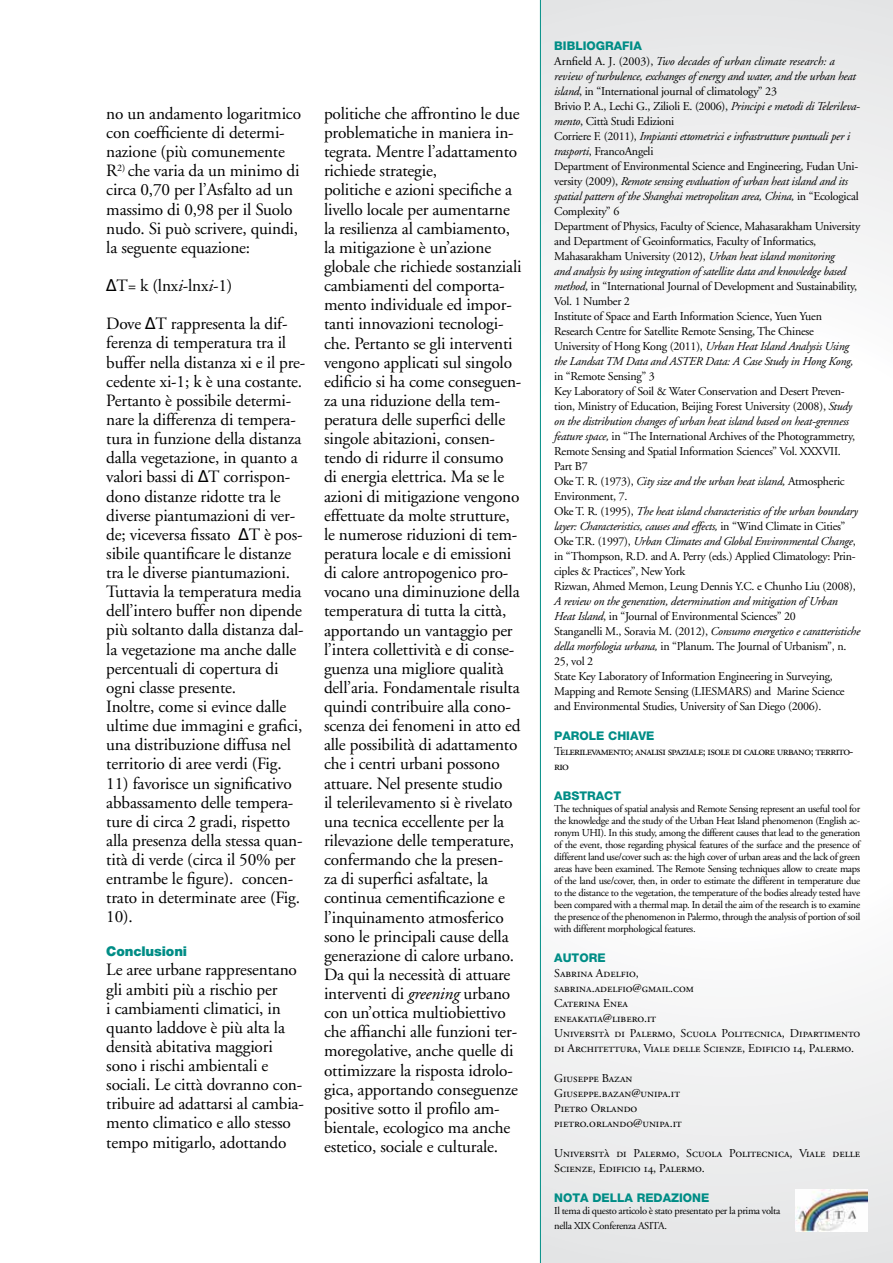
<style>
.page{position:relative;width:893px;height:1263px;background:#fff}
.page>*{position:absolute;margin:0;border:0;box-sizing:border-box;transform-origin:0 0}
.t1{font:17.25px/19.2px "Adobe Garamond";letter-spacing:-.01em;color:#000}
.t2{font:900 13.5px "Helvetica Neue";letter-spacing:-.01em;color:#008d86}
.t3{font:12px/15px "Adobe Garamond";letter-spacing:-.02em;color:#000}
.t4{font:12px/15px "Adobe Garamond Regular SC";color:#000}
.t5{font:12px/15px "Adobe Garamond Regular SC";letter-spacing:-.05em;color:#000}
.t6{font:800 12px "Helvetica Neue";color:#008d86}
.t7{font:10.5px/12px "Adobe Garamond";letter-spacing:-.03em;color:#000;text-align:justify}
.s1{font-family:"Menlo"}
.s2{font-style:italic}
</style>
<div class="page">
<svg style="left:540px;top:0;width:353px;height:1263px"></svg>
<img style="left:795px;top:1190px;width:72px;height:41px">
<p class="t1" style="left:106px;top:104px;width:196px">no un andamento logaritmico con coefficiente di determi&shy;nazione (più comunemente<br>R<sup>2)</sup> che varia da un minimo di circa 0,70 per l’Asfalto ad un massimo di 0,98 per il Suolo nudo. Si può scrivere, quindi, la seguente equazione:</p>
<p class="t1" style="left:106px;top:276px;width:128px"><span class="s1">∆</span>T= k (lnx<span class="s2">i</span>-lnx<span class="s2">i</span>-1)</p>
<p class="t1" style="left:106px;top:315px;width:201px">Dove <span class="s1">∆</span>T rappresenta la dif&shy;ferenza di temperatura tra il buffer nella distanza xi e il pre&shy;cedente xi-1; k è una costante.<br>Pertanto è possibile determi&shy;nare la differenza di tempera&shy;tura in funzione della distanza dalla vegetazione, in quanto a valori bassi di <span class="s1">∆</span>T corrispon&shy;dono distanze ridotte tra le diverse piantumazioni di ver&shy;de; viceversa fissato <span class="s1">∆</span>T è pos&shy;sibile quantificare le distanze tra le diverse piantumazioni.<br>Tuttavia la temperatura media dell’intero buffer non dipende più soltanto dalla distanza dal&shy;la vegetazione ma anche dalle percentuali di copertura di ogni classe presente.<br>Inoltre, come si evince dalle ultime due immagini e grafici, una distribuzione diffusa nel territorio di aree verdi (Fig.</p>
<p class="t1" style="left:106px;top:774px;width:198px">11) favorisce un significativo abbassamento delle tempera&shy;ture di circa 2 gradi, rispetto alla presenza della stessa quan&shy;tità di verde (circa il 50% per entrambe le figure). concen&shy;trato in determinate aree (Fig.<br>10).</p>
<p class="t2" style="left:106px;top:943px;width:82px">Conclusioni</p>
<p class="t1" style="left:106px;top:961px;width:199px">Le aree urbane rappresentano gli ambiti più a rischio per<br>i cambiamenti climatici, in quanto laddove è più alta la densità abitativa maggiori sono i rischi ambientali e sociali. Le città dovranno con&shy;tribuire ad adattarsi al cambia&shy;mento climatico e allo stesso tempo mitigarlo, adottando</p>
<p class="t1" style="left:324px;top:104px;width:199px">politiche che affrontino le due problematiche in maniera in&shy;tegrata. Mentre l’adattamento richiede strategie,<br>politiche e azioni specifiche a livello locale per aumentarne la resilienza al cambiamento, la mitigazione è un’azione globale che richiede sostanziali cambiamenti del comporta&shy;mento individuale ed impor&shy;tanti innovazioni tecnologi&shy;che. Pertanto se gli interventi vengono applicati sul singolo edificio si ha come conseguen&shy;za una riduzione della tem&shy;peratura delle superfici delle singole abitazioni, consen&shy;tendo di ridurre il consumo<br>di energia elettrica. Ma se le azioni di mitigazione vengono effettuate da molte strutture, le numerose riduzioni di tem&shy;peratura locale e di emissioni di calore antropogenico pro&shy;vocano una diminuzione della temperatura di tutta la città, apportando un vantaggio per l’intera collettività e di conse&shy;guenza una migliore qualità dell’aria. Fondamentale risulta quindi contribuire alla cono&shy;scenza dei fenomeni in atto ed alle possibilità di adattamento che i centri urbani possono attuare. Nel presente studio<br>il telerilevamento si è rivelato una tecnica eccellente per la rilevazione delle temperature, confermando che la presen-<br>za di superfici asfaltate, la continua cementificazione e l’inquinamento atmosferico sono le principali cause della generazione di calore urbano.<br>Da qui la necessità di attuare interventi di <span class="s2">greening</span> urbano con un’ottica multiobiettivo che affianchi alle funzioni ter&shy;moregolative, anche quelle di ottimizzare la risposta idrolo&shy;gica, apportando conseguenze positive sotto il profilo am&shy;bientale, ecologico ma anche estetico, sociale e culturale.</p>
<p class="t6" style="left:554px;top:38px;width:89px">BIBLIOGRAFIA</p>
<p class="t3" style="left:554px;top:54px;width:308px">Arnfield A. J. (2003), <span class="s2">Two decades of urban climate research: a review of turbulence, exchanges of energy and water, and the urban heat island</span>, in “International journal of climatology” 23<br>Brivio P. A., Lechi G., Zilioli E. (2006), <span class="s2">Principi e metodi di Telerileva&shy;mento</span>, Città Studi Edizioni<br>Corriere F. (2011), <span class="s2">Impianti ettometrici e infrastrutture puntuali per i trasporti</span>, FrancoAngeli<br>Department of Environmental Science and Engineering, Fudan Uni&shy;versity (2009), <span class="s2">Remote sensing evaluation of urban heat island and its spatial pattern of the Shanghai metropolitan area, China,</span> in “Ecological Complexity” 6<br>Department of Physics, Faculty of Science, Mahasarakham University and Department of Geoinformatics, Faculty of Informatics, Mahasarakham University (2012), <span class="s2">Urban heat island monitoring<br>and analysis by using integration of satellite data and knowledge based method,</span> in “International Journal of Development and Sustainability, Vol. 1 Number 2<br>Institute of Space and Earth Information Science, Yuen Yuen Research Centre for Satellite Remote Sensing, The Chinese University of Hong Kong (2011), <span class="s2">Urban Heat Island Analysis Using the Landsat TM Data and ASTER Data: A Case Study in Hong Kong,</span></p>
<p class="t3" style="left:554px;top:369px;width:305px">in “Remote Sensing” 3<br>Key Laboratory of Soil &amp; Water Conservation and Desert Preven&shy;tion, Ministry of Education, Beijing Forest University (2008), <span class="s2">Study on the distribution changes of urban heat island based on heat-grenness feature space,</span> in “The International Archives of the Photogrammetry, Remote Sensing and Spatial Information Sciences” Vol. XXXVII.<br>Part B7<br>Oke T. R. (1973), <span class="s2">City size and the urban heat island,</span> Atmospheric Environment, 7.<br>Oke T. R. (1995), <span class="s2">The heat island characteristics of the urban boundary layer: Characteristics, causes and effects,</span> in “Wind Climate in Cities” Oke T.R. (1997), <span class="s2">Urban Climates and Global Environmental Change</span>, in “Thompson, R.D. and A. Perry (eds.) Applied Climatology: Prin&shy;ciples &amp; Practices”, New York<br>Rizwan, Ahmed Memon, Leung Dennis Y.C. e Chunho Liu (2008),</p>
<p class="t3" style="left:554px;top:594px;width:307px"><span class="s2">A review on the generation, determination and mitigation of Urban Heat Island</span>, in “Journal of Environmental Sciences” 20<br>Stanganelli M., Soravia M. (2012), <span class="s2">Consumo energetico e caratteristiche della morfologia urbana,</span> in “Planum. The Journal of Urbanism”, n.<br>25, vol 2<br>State Key Laboratory of Information Engineering in Surveying, Mapping and Remote Sensing (LIESMARS) and Marine Science and Environmental Studies, University of San Diego (2006).</p>
<p class="t6" style="left:554px;top:728px;width:102px">PAROLE CHIAVE</p>
<p class="t5" style="left:554px;top:744px;width:301px">Telerilevamento; analisi spaziale; isole di calore urbano; territo&shy;rio</p>
<p class="t6" style="left:554px;top:788px;width:68px">ABSTRACT</p>
<p class="t7" style="left:554px;top:803px;width:308px">The techniques of spatial analysis and Remote Sensing represent an useful tool for the knowledge and the study of the Urban Heat Island phenomenon (English ac&shy;ronym UHI). In this study, among the different causes that lead to the generation of the event, those regarding physical features of the surface and the presence of different land use/cover such as: the high cover of urban areas and the lack of green areas have been examined. The Remote Sensing techniques allow to create maps of the land use/cover, then, in order to estimate the different in temperature due to the distance to the vegetation, the temperature of the bodies already tested have been compared with a thermal map. In detail the aim of the research is to examine the presence of the phenomenon in Palermo, through the analysis of portion of soil with different morphological features.</p>
<p class="t6" style="left:554px;top:950px;width:53px">AUTORE</p>
<p class="t4" style="left:554px;top:966px;width:307px">Sabrina Adelfio,<br>sabrina.adelfio@gmail.com<br>Caterina Enea<br>eneakatia@libero.it<br>Università di Palermo, Scuola Politecnica, Dipartimento di Architettura, Viale delle Scienze, Edificio 14, Palermo.</p>
<p class="t4" style="left:554px;top:1071px;width:129px">Giuseppe Bazan<br>Giuseppe.bazan@unipa.it<br>Pietro Orlando pietro.orlando@unipa.it</p>
<p class="t4" style="left:554px;top:1146px;width:308px">Università di Palermo, Scuola Politecnica, Viale delle<br>Scienze, Edificio 14, Palermo.</p>
<p class="t6" style="left:554px;top:1190px;width:157px">NOTA DELLA REDAZIONE</p>
<p class="t7" style="left:554px;top:1203px;width:228px;line-height:15px">Il tema di questo articolo è stato presentato per la prima volta nella XIX Conferenza ASITA.</p>
</div>
